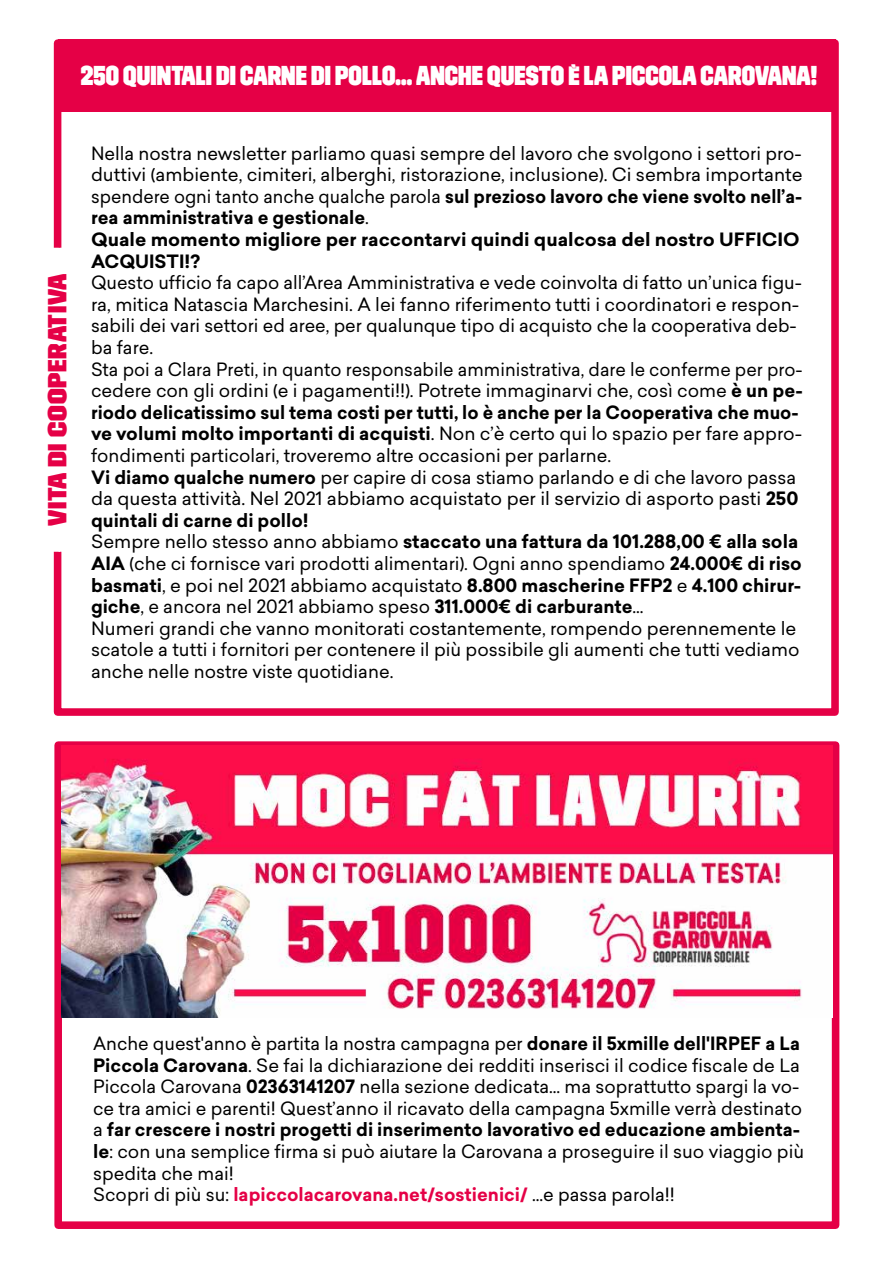
<style>
.page{position:relative;width:893px;height:1263px;background:#fff}
.page>*{position:absolute;margin:0;border:0;box-sizing:border-box;transform-origin:0 0}
.t1{font:27.3px "Trim Poster Semi Expanded";letter-spacing:.005em;color:#fff;scale:.75 1}
.t2{font:semi-condensed 26.25px "Trim Poster";letter-spacing:.025em;color:#e50046;scale:1.12 1}
.t3{font:18px/21.6px "Sailec";color:#000}
.s1{font-weight:700}
.s2{font-weight:700;color:#e50046}
</style>
<div class="page">
<div style="left:54px;top:39px;width:785px;height:677px;border:8px solid #e50046"></div>
<div style="left:54px;top:741px;width:785px;height:488px;border:8px solid #e50046"></div>
<div style="left:58px;top:39px;width:778px;height:73px;background:#e50046"></div>
<svg style="left:53px;top:246px;width:10px;height:307px"></svg>
<img style="left:62px;top:746px;width:770px;height:272px">
<h1 class="t1" style="left:81px;top:60px;width:983px">250 QUINTALI DI CARNE DI POLLO... ANCHE QUESTO È LA PICCOLA CAROVANA!</h1>
<h2 class="t2" style="left:42px;top:526px;width:227px;rotate:-90deg">vita di cooperativa</h2>
<p class="t3" style="left:91px;top:142px;width:713px">Nella nostra newsletter parliamo quasi sempre del lavoro che svolgono i settori pro&shy;duttivi (ambiente, cimiteri, alberghi, ristorazione, inclusione). Ci sembra importante spendere ogni tanto anche qualche parola <span class="s1">sul prezioso lavoro che viene svolto nell’a&shy;rea amministrativa e gestionale</span>.<br><span class="s1">Quale momento migliore per raccontarvi quindi qualcosa del nostro UFFICIO ACQUISTI!?</span></p>
<p class="t3" style="left:91px;top:271px;width:713px">Questo ufficio fa capo all’Area Amministrativa e vede coinvolta di fatto un’unica figu&shy;ra, mitica Natascia Marchesini. A lei fanno riferimento tutti i coordinatori e respon&shy;sabili dei vari settori ed aree, per qualunque tipo di acquisto che la cooperativa deb&shy;ba fare.<br>Sta poi a Clara Preti, in quanto responsabile amministrativa, dare le conferme per pro&shy;cedere con gli ordini (e i pagamenti!!). Potrete immaginarvi che, così come <span class="s1">è un pe&shy;riodo delicatissimo sul tema costi per tutti, lo è anche per la Cooperativa che muo&shy;ve volumi molto importanti di acquisti</span>. Non c’è certo qui lo spazio per fare appro&shy;fondimenti particolari, troveremo altre occasioni per parlarne.<br><span class="s1">Vi diamo qualche numero</span> per capire di cosa stiamo parlando e di che lavoro passa da questa attività. Nel 2021 abbiamo acquistato per il servizio di asporto pasti <span class="s1">250 quintali di carne di pollo!<br></span>Sempre nello stesso anno abbiamo <span class="s1">staccato una fattura da 101.288,00 € alla sola AIA</span> (che ci fornisce vari prodotti alimentari). Ogni anno spendiamo <span class="s1">24.000€ di riso basmati</span>, e poi nel 2021 abbiamo acquistato <span class="s1">8.800 mascherine FFP2</span> e <span class="s1">4.100 chirur&shy;giche</span>, e ancora nel 2021 abbiamo speso <span class="s1">311.000€ di carburante</span>…<br>Numeri grandi che vanno monitorati costantemente, rompendo perennemente le scatole a tutti i fornitori per contenere il più possibile gli aumenti che tutti vediamo anche nelle nostre viste quotidiane.</p>
<p class="t3" style="left:93px;top:1032px;width:712px">Anche quest'anno è partita la nostra campagna per <span class="s1">donare il 5xmille dell'IRPEF a La Piccola Carovana</span>. Se fai la dichiarazione dei redditi inserisci il codice fiscale de La Piccola Carovana <span class="s1">02363141207</span> nella sezione dedicata... ma soprattutto spargi la vo&shy;ce tra amici e parenti! Quest’anno il ricavato della campagna 5xmille verrà destinato a <span class="s1">far crescere i nostri progetti di inserimento lavorativo ed educazione ambienta&shy;le</span>: con una semplice firma si può aiutare la Carovana a proseguire il suo viaggio più spedita che mai!<br>Scopri di più su: <span class="s2">lapiccolacarovana.net/sostienici/</span> ...e passa parola!!</p>
</div>
